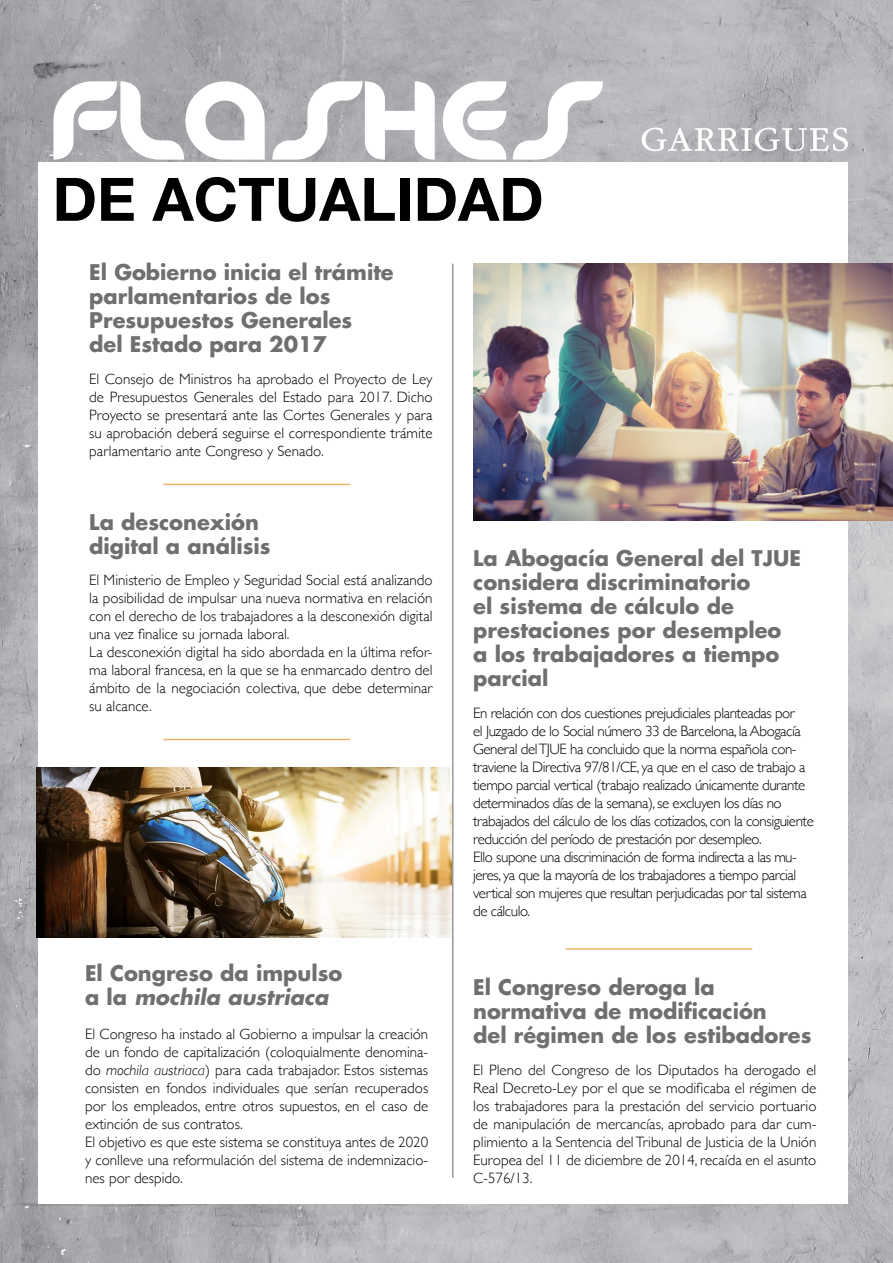
<style>
.page{position:relative;width:893px;height:1263px;background:#fff}
.page>*{position:absolute;margin:0;border:0;box-sizing:border-box;transform-origin:0 0}
.t1{font:700 60px "Helvetica Neue";color:#000}
.t2{font:700 21px/24px "Futura";color:#6f6f6f}
.t3{font:300 15px/18px "Gill Sans";color:#000;text-align:justify}
.t4{font:300 15px/18px "Gill Sans";letter-spacing:-.03em;color:#000}
.s1{font-style:italic}
</style>
<div class="page">
<img style="left:0;top:0;width:893px;height:1263px">
<div style="left:38px;top:162px;width:810px;height:1042px;background:#fff"></div>
<svg style="left:53px;top:81px;width:550px;height:79px"></svg>
<svg style="left:642px;top:128px;width:206px;height:23px"></svg>
<hr style="left:452px;top:264px;width:1px;height:914px;background:#000">
<hr style="left:566px;top:948px;width:186px;height:2px;background:#ef8108">
<hr style="left:163px;top:484px;width:187px;height:1px;background:#ef8108">
<hr style="left:163px;top:739px;width:187px;height:1px;background:#ef8108">
<img style="left:0;top:0;width:1px;height:589px">
<img style="left:473px;top:264px;width:420px;height:257px">
<img style="left:36px;top:768px;width:416px;height:169px">
<h1 class="t1" style="left:53px;top:152px;width:493px">DE ACTUALIDAD</h1>
<h2 class="t2" style="left:89px;top:260px;width:306px">El Gobierno inicia el trámite parlamentarios de los<br>Presupuestos Generales<br>del Estado para 2017</h2>
<p class="t3" style="left:89px;top:369px;width:345px">El Consejo de Ministros ha aprobado el Proyecto de Ley de Presupuestos Generales del Estado para 2017. Dicho Proyecto se presentará ante las Cortes Generales y para su aprobación deberá seguirse el correspondiente trámite parlamentario ante Congreso y Senado.</p>
<h2 class="t2" style="left:89px;top:509px;width:183px">La desconexión digital a análisis</h2>
<p class="t3" style="left:89px;top:570px;width:345px;text-align:left">El Ministerio de Empleo y Seguridad Social está analizando la posibilidad de impulsar una nueva normativa en relación con el derecho de los trabajadores a la desconexión digital una vez finalice su jornada laboral.<br>La desconexión digital ha sido abordada en la última refor&shy;ma laboral francesa, en la que se ha enmarcado dentro del ámbito de la negociación colectiva, que debe determinar su alcance.</p>
<h2 class="t2" style="left:85px;top:961px;width:259px">El Congreso da impulso a la <span class="s1">mochila austriaca</span></h2>
<p class="t3" style="left:85px;top:1024px;width:345px;text-align:left">El Congreso ha instado al Gobierno a impulsar la creación de un fondo de capitalización (coloquialmente denomina&shy;do <span class="s1">mochila austriaca</span>) para cada trabajador. Estos sistemas consisten en fondos individuales que serían recuperados por los empleados, entre otros supuestos, en el caso de extinción de sus contratos.<br>El objetivo es que este sistema se constituya antes de 2020 y conlleve una reformulación del sistema de indemnizacio&shy;nes por despido.</p>
<h2 class="t2" style="left:473px;top:546px;width:329px">La Abogacía General del TJUE considera discriminatorio<br>el sistema de cálculo de prestaciones por desempleo a los trabajadores a tiempo parcial</h2>
<p class="t4" style="left:473px;top:703px;width:342px">En relación con dos cuestiones prejudiciales planteadas por<br>el Juzgado de lo Social número 33 de Barcelona, la Abogacía General del TJUE ha concluido que la norma española con&shy;traviene la Directiva 97/81/CE, ya que en el caso de trabajo a tiempo parcial vertical (trabajo realizado únicamente durante determinados días de la semana), se excluyen los días no trabajados del cálculo de los días cotizados, con la consiguiente reducción del período de prestación por desempleo.<br>Ello supone una discriminación de forma indirecta a las mu&shy;jeres, ya que la mayoría de los trabajadores a tiempo parcial vertical son mujeres que resultan perjudicadas por tal sistema de cálculo.</p>
<h2 class="t2" style="left:473px;top:975px;width:340px">El Congreso deroga la normativa de modificación<br>del régimen de los estibadores</h2>
<p class="t3" style="left:473px;top:1060px;width:345px">El Pleno del Congreso de los Diputados ha derogado el Real Decreto-Ley por el que se modificaba el régimen de los trabajadores para la prestación del servicio portuario de manipulación de mercancías, aprobado para dar cum&shy;plimiento a la Sentencia del Tribunal de Justicia de la Unión Europea del 11 de diciembre de 2014, recaída en el asunto C-576/13.</p>
</div>
